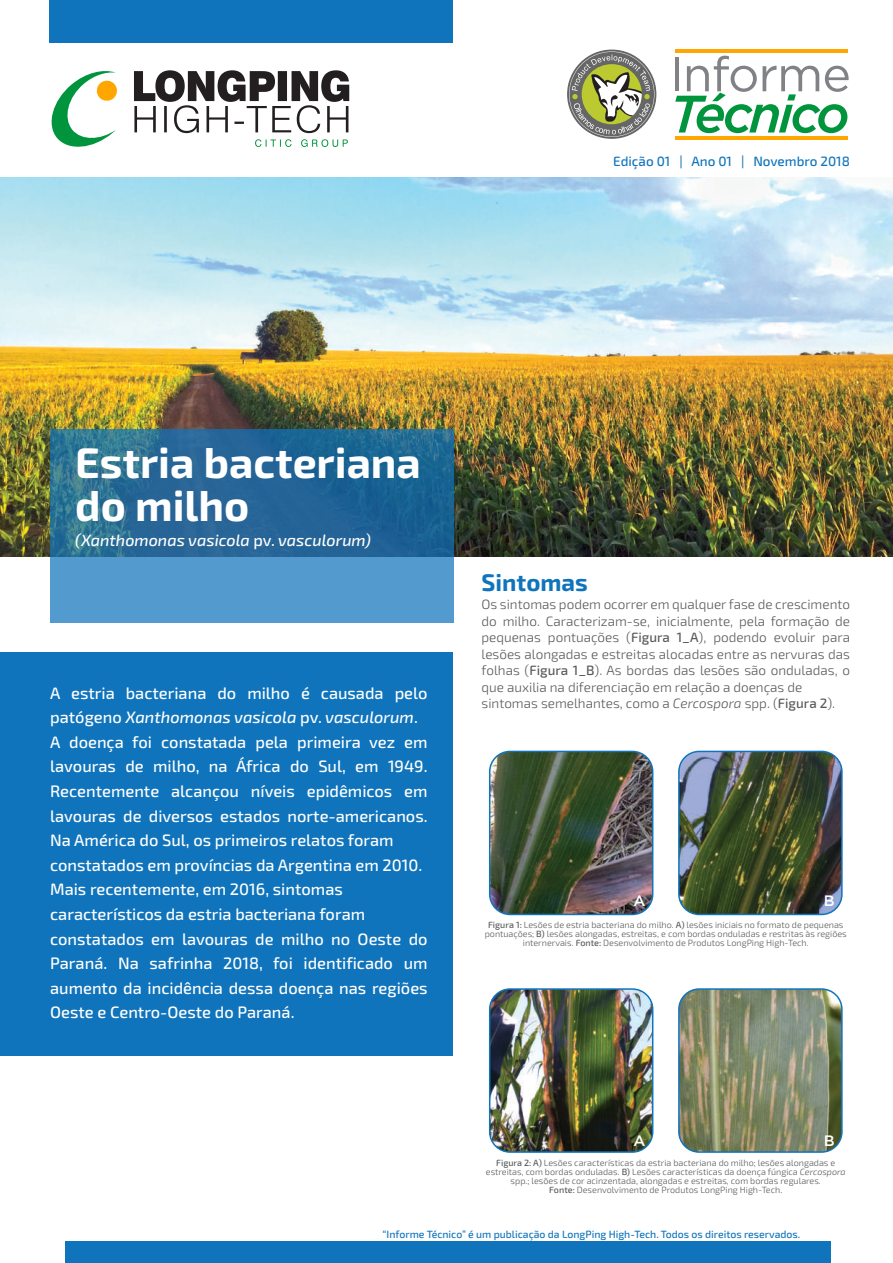
<style>
.page{position:relative;width:893px;height:1263px;background:#fff}
.page>*{position:absolute;margin:0;border:0;box-sizing:border-box;transform-origin:0 0}
.t1{font:700 42.9px/42.9px "Exo 2";color:#fff}
.t2{font:700 24px "Exo 2";color:#1074bc}
.t3{font:500 16.5px/24.6px "Exo 2";color:#fff}
.t4{font:italic 500 16.35px "Exo 2";color:#fff}
.t5{font:500 15.15px "Gotham";color:#fff}
.t6{font:300 13.5px/16.5px "Exo 2";color:#57585a}
.t7{font:500 13.5px "Exo 2";color:#1074bc}
.t8{font:500 10.5px "Exo 2";color:#1074bc}
.t9{font:300 9px/9px "Exo 2";color:#57585a;text-align:center}
.s1{font-style:normal}
.s2{font-style:italic}
.s3{font-weight:500}
</style>
<div class="page">
<img style="left:0;top:178px;width:893px;height:379px">
<div style="left:49px;top:0;width:404px;height:42px;background:#1074bc"></div>
<svg style="left:50px;top:429px;width:404px;height:194px;background:#3479a8"></svg>
<div style="left:0;top:652px;width:453px;height:404px;background:#1074bc"></div>
<svg style="left:134px;top:70px;width:215px;height:63px"></svg>
<svg style="left:255px;top:139px;width:93px;height:8px"></svg>
<svg style="left:51px;top:71px;width:66px;height:76px"></svg>
<img style="left:490px;top:751px;width:163px;height:163px">
<div style="left:489px;top:751px;width:164px;height:164px;border:2px solid #1074bc;border-radius:20px"></div>
<img style="left:679px;top:751px;width:162px;height:163px">
<div style="left:678px;top:751px;width:165px;height:164px;border:2px solid #1074bc;border-radius:20px"></div>
<img style="left:490px;top:989px;width:163px;height:163px">
<div style="left:489px;top:988px;width:164px;height:165px;border:2px solid #1074bc;border-radius:20px"></div>
<img style="left:681px;top:991px;width:159px;height:159px">
<div style="left:678px;top:988px;width:165px;height:165px;border:2px solid #1074bc;border-radius:20px"></div>
<div style="left:65px;top:1242px;width:766px;height:21px;background:#1074bc"></div>
<svg style="left:569px;top:51px;width:85px;height:86px"></svg>
<hr style="left:675px;top:136px;width:173px;height:3px;background:#ffa700">
<hr style="left:675px;top:49px;width:173px;height:3px;background:#ffa700">
<svg style="left:675px;top:56px;width:174px;height:77px"></svg>
<p class="t7" style="left:613px;top:154px;width:238px">Edição 01 | Ano 01 | Novembro 2018</p>
<h1 class="t1" style="left:75px;top:443px;width:347px">Estria bacteriana do milho</h1>
<p class="t4" style="left:75px;top:531px;width:297px">(Xanthomonas vasicola <span class="s1">pv.</span> vasculorum)</p>
<p class="t3" style="left:50px;top:681px;width:379px">A estria bacteriana do milho é causada pelo patógeno <span class="s2">Xanthomonas vasicola</span> pv. <span class="s2">vasculorum</span>.<br>A doença foi constatada pela primeira vez em lavouras de milho, na África do Sul, em 1949.<br>Recentemente alcançou níveis epidêmicos em lavouras de diversos estados norte-americanos.<br>Na América do Sul, os primeiros relatos foram constatados em províncias da Argentina em 2010.<br>Mais recentemente, em 2016, sintomas característicos da estria bacteriana foram constatados em lavouras de milho no Oeste do Paraná. Na safrinha 2018, foi identificado um aumento da incidência dessa doença nas regiões Oeste e Centro-Oeste do Paraná.</p>
<h2 class="t2" style="left:482px;top:568px;width:108px">Sintomas</h2>
<p class="t6" style="left:482px;top:596px;width:370px">Os sintomas podem ocorrer em qualquer fase de crescimento do milho. Caracterizam-se, inicialmente, pela formação de pequenas pontuações (<span class="s3">Figura 1_A</span>), podendo evoluir para lesões alongadas e estreitas alocadas entre as nervuras das folhas (<span class="s3">Figura 1_B</span>). As bordas das lesões são onduladas, o que auxilia na diferenciação em relação a doenças de sintomas semelhantes, como a <span class="s2">Cercospora</span> spp. (<span class="s3">Figura 2</span>).</p>
<p class="t5" style="left:633px;top:891px;width:13px">A</p>
<p class="t5" style="left:824px;top:890px;width:12px">B</p>
<p class="t9" style="left:485px;top:921px;width:363px"><span class="s3">Figura 1:</span> Lesões de estria bacteriana do milho. <span class="s3">A)</span> lesões iniciais no formato de pequenas pontuações; <span class="s3">B)</span> lesões alongadas, estreitas, e com bordas onduladas e restritas às regiões internervais. <span class="s3">Fonte:</span> Desenvolvimento de Produtos LongPing High-Tech.</p>
<p class="t5" style="left:633px;top:1130px;width:13px">A</p>
<p class="t5" style="left:824px;top:1130px;width:12px">B</p>
<p class="t9" style="left:486px;top:1159px;width:361px"><span class="s3">Figura 2: A)</span> Lesões características da estria bacteriana do milho; lesões alongadas e estreitas, com bordas onduladas. <span class="s3">B)</span> Lesões características da doença fúngica <span class="s2">Cercospora </span>spp.; lesões de cor acinzentada, alongadas e estreitas, com bordas regulares.<br><span class="s3">Fonte:</span> Desenvolvimento de Produtos LongPing High-Tech.</p>
<p class="t8" style="left:383px;top:1228px;width:419px">“Informe Técnico” é um publicação da LongPing High-Tech. Todos os direitos reservados.</p>
</div>
